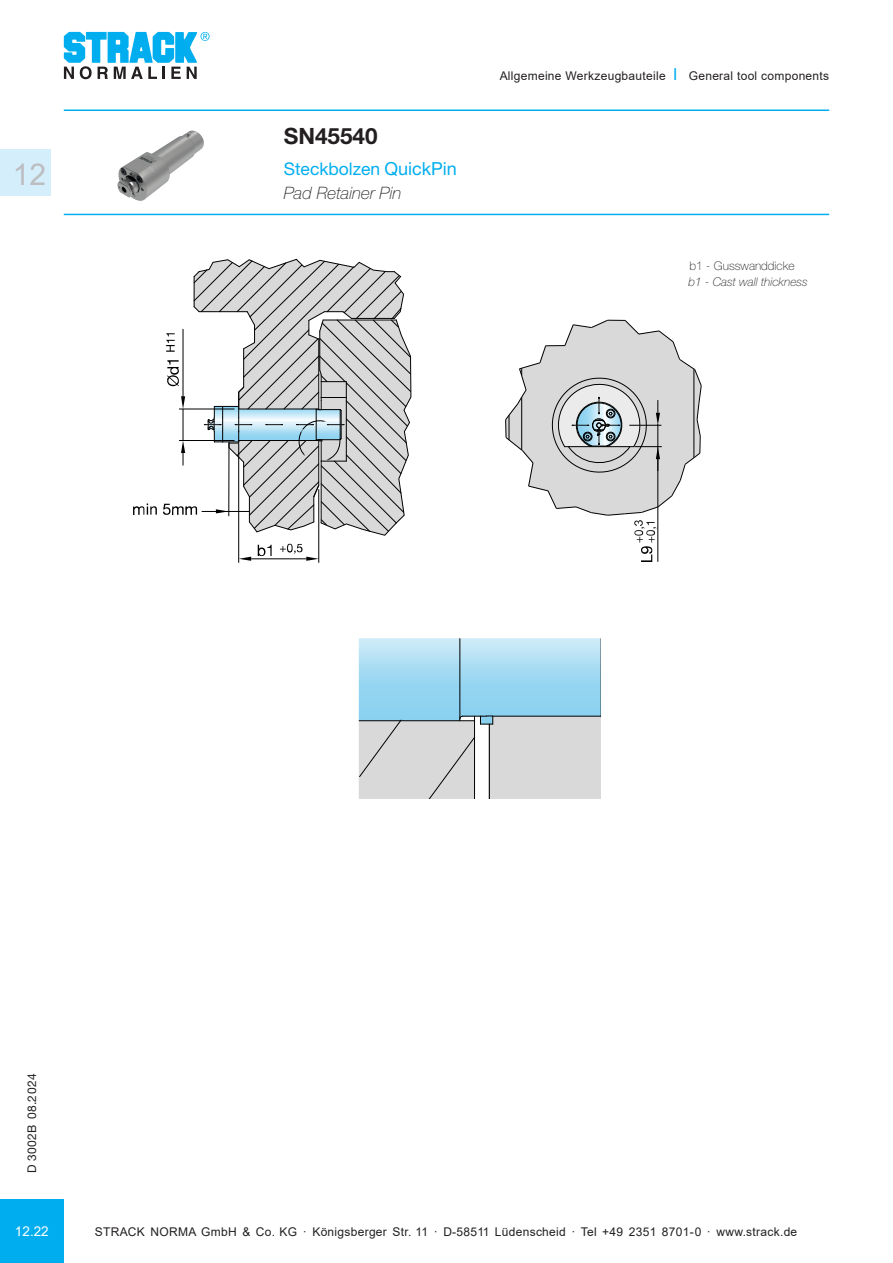
<style>
.page{position:relative;width:893px;height:1263px;background:#fff}
.page>*{position:absolute;margin:0;border:0;box-sizing:border-box;transform-origin:0 0}
.t1{font:30px "Arial";color:#bcbdc0}
.Bezeichnung{font:700 22.5px "Helvetica Neue LT Std";color:#231f20}
.Benennung_1{font:17.4px "Helvetica Neue LT Std";color:#00aeef}
.Benennung_2{font:italic 100 17.1px "Helvetica Neue LT Std";color:#231f20}
.t2{font:13.5px "Arial";color:#fff}
.t3{font:12px "Arial";letter-spacing:.025em;color:#231f20}
.Text_Helvetica_thin_italic_EN{font:italic 100 12px "Helvetica Neue LT Std";color:#231f20}
.Txt_in_Zeichn__thin_DE{font:100 12px "Helvetica Neue LT Std";color:#231f20}
.MD_Nr_Datum{font:12px "Helvetica Neue LT Std";letter-spacing:.03em;color:#231f20}
.s1{font-size:18px}
.s2{font-family:"Helvetica Neue LT Std";font-size:16.5px;color:#00aeef}
</style>
<div class="page">
<div style="left:0;top:1199px;width:64px;height:64px;background:#00aeef"></div>
<svg style="left:64px;top:32px;width:146px;height:47px"></svg>
<div style="left:0;top:149px;width:51px;height:47px;background:#d4effb"></div>
<div style="left:333px;top:721px;width:141px;height:78px;background:#d9d9d9"></div>
<div style="left:489px;top:716px;width:112px;height:83px;background:#d9d9d9"></div>
<svg style="left:359px;top:638px;width:242px;height:86px"></svg>
<hr style="left:489px;top:724px;width:1px;height:122px;background:#000">
<hr style="left:474px;top:721px;width:1px;height:135px;background:#000">
<hr style="left:236px;top:720px;width:238px;height:1px;background:#000">
<hr style="left:459px;top:530px;width:1px;height:191px;background:#000">
<hr style="left:493px;top:716px;width:108px;height:1px;background:#000">
<svg style="left:459px;top:715px;width:34px;height:10px"></svg>
<svg style="left:428px;top:737px;width:46px;height:62px"></svg>
<div style="left:135px;top:799px;width:580px;height:75px;background:#fff"></div>
<svg style="left:236px;top:536px;width:123px;height:263px"></svg>
<svg style="left:359px;top:720px;width:42px;height:57px"></svg>
<hr style="left:238px;top:443px;width:1px;height:120px;background:#000">
<hr style="left:318px;top:489px;width:1px;height:74px;background:#000">
<hr style="left:251px;top:559px;width:55px;height:1px;background:#000">
<svg style="left:239px;top:557px;width:12px;height:4px"></svg>
<svg style="left:258px;top:545px;width:14px;height:11px"></svg>
<svg style="left:280px;top:544px;width:39px;height:17px"></svg>
<svg style="left:505px;top:320px;width:197px;height:242px"></svg>
<svg style="left:133px;top:503px;width:24px;height:12px"></svg>
<svg style="left:163px;top:259px;width:248px;height:277px"></svg>
<hr style="left:64px;top:214px;width:765px;height:1px;background:#00aeef">
<img style="left:117px;top:130px;width:87px;height:71px">
<hr style="left:64px;top:109px;width:765px;height:2px;background:#00aeef">
<h1 class="t1" style="left:13px;top:154px;width:35px">12</h1>
<p class="Bezeichnung" style="left:284px;top:122px;width:95px">SN45540</p>
<p class="Benennung_1" style="left:284px;top:158px;width:174px">Steckbolzen <span class="s1">QuickPin</span></p>
<p class="Benennung_2" style="left:284px;top:183px;width:119px">Pad Retainer Pin</p>
<p class="t3" style="left:500px;top:67px;width:331px">Allgemeine Werkzeugbauteile <span class="s2">I</span> General tool components</p>
<p class="Txt_in_Zeichn__thin_DE" style="left:690px;top:259px;width:106px">b1 - Gusswanddicke</p>
<p class="Text_Helvetica_thin_italic_EN" style="left:689px;top:275px;width:121px">b1 - Cast wall thickness</p>
<p class="MD_Nr_Datum" style="left:25px;top:1173px;width:101px;rotate:-90deg">D 3002B 08.2024</p>
<p class="t2" style="left:15px;top:1222px;width:35px">12.22</p>
<p class="t3" style="left:95px;top:1223px;width:704px">STRACK NORMA GmbH &amp; Co. KG · Königsberger Str. 11 · D-58511 Lüdenscheid · Tel +49 2351 8701-0 · www.strack.de</p>
</div>
